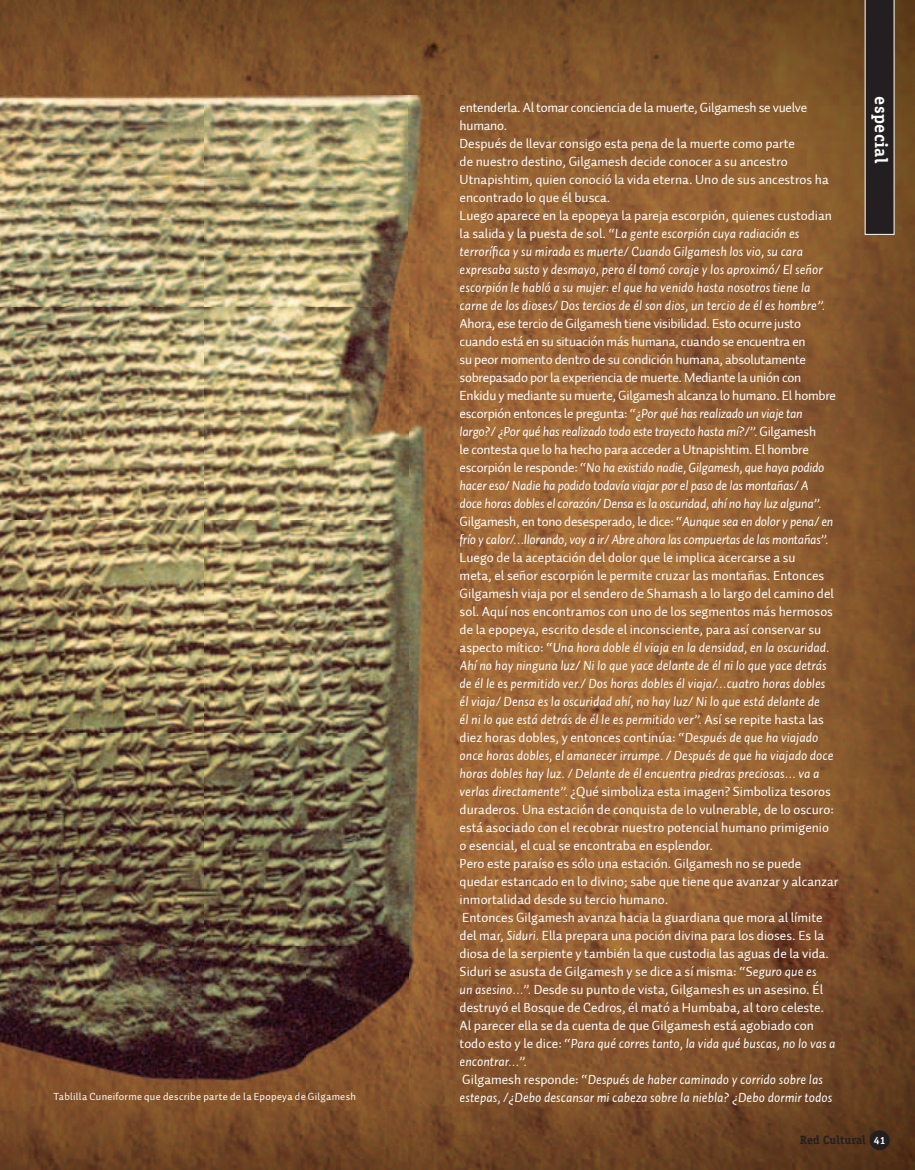
<style>
.page{position:relative;width:915px;height:1170px;background:#fff}
.page>*{position:absolute;margin:0;border:0;box-sizing:border-box;transform-origin:0 0}
.t1{font:700 18px "Officina Serif";letter-spacing:.025em;color:#fff}
.t2{font:13.5px/18px "Auto 1";color:#fff}
.t3{font:13.5px/18px "Auto 1";letter-spacing:-.02em;color:#fff}
.t4{font:italic 13.5px "Auto 1";color:#fff}
.t5{font:700 12px "Officina Serif";color:#231f20}
.t6{font:10.5px "Auto 1";letter-spacing:.025em;color:#fff}
.s1{font-style:italic}
.s2{font-size:10.5px;color:#fff}
</style>
<div class="page">
<img style="left:0;top:0;width:914px;height:105px">
<img style="left:459px;top:105px;width:348px;height:958px">
<img style="left:807px;top:105px;width:107px;height:1064px">
<img style="left:0;top:1063px;width:807px;height:106px">
<img style="left:460px;top:102px;width:347px;height:12px">
<img style="left:460px;top:120px;width:46px;height:10px">
<img style="left:460px;top:138px;width:334px;height:12px">
<img style="left:460px;top:156px;width:327px;height:12px">
<img style="left:460px;top:174px;width:368px;height:12px">
<img style="left:460px;top:192px;width:149px;height:12px">
<img style="left:460px;top:210px;width:371px;height:12px">
<img style="left:460px;top:228px;width:145px;height:12px">
<img style="left:460px;top:246px;width:342px;height:12px">
<img style="left:460px;top:264px;width:362px;height:12px">
<img style="left:460px;top:282px;width:350px;height:12px">
<img style="left:460px;top:300px;width:363px;height:12px">
<img style="left:459px;top:318px;width:341px;height:12px">
<img style="left:460px;top:336px;width:345px;height:12px">
<img style="left:460px;top:354px;width:345px;height:12px">
<img style="left:460px;top:372px;width:341px;height:12px">
<img style="left:460px;top:390px;width:375px;height:12px">
<img style="left:460px;top:408px;width:180px;height:13px">
<img style="left:460px;top:426px;width:296px;height:13px">
<img style="left:460px;top:444px;width:348px;height:12px">
<img style="left:460px;top:462px;width:125px;height:12px">
<img style="left:460px;top:480px;width:44px;height:10px">
<img style="left:460px;top:498px;width:360px;height:12px">
<img style="left:460px;top:516px;width:221px;height:12px">
<img style="left:460px;top:534px;width:367px;height:12px">
<img style="left:460px;top:552px;width:335px;height:12px">
<img style="left:460px;top:570px;width:364px;height:12px">
<img style="left:460px;top:588px;width:373px;height:12px">
<img style="left:460px;top:606px;width:372px;height:12px">
<img style="left:460px;top:624px;width:361px;height:12px">
<img style="left:460px;top:642px;width:92px;height:12px">
<img style="left:459px;top:660px;width:367px;height:12px">
<img style="left:460px;top:678px;width:365px;height:12px">
<img style="left:460px;top:696px;width:359px;height:12px">
<img style="left:460px;top:714px;width:241px;height:12px">
<img style="left:460px;top:732px;width:224px;height:12px">
<img style="left:460px;top:750px;width:373px;height:12px">
<img style="left:460px;top:768px;width:359px;height:12px">
<img style="left:460px;top:786px;width:107px;height:10px">
<img style="left:460px;top:804px;width:373px;height:12px">
<img style="left:460px;top:822px;width:368px;height:12px">
<img style="left:460px;top:840px;width:251px;height:12px">
<img style="left:460px;top:858px;width:341px;height:12px">
<img style="left:460px;top:876px;width:378px;height:12px">
<img style="left:460px;top:894px;width:207px;height:10px">
<img style="left:459px;top:912px;width:363px;height:12px">
<img style="left:460px;top:930px;width:43px;height:12px">
<img style="left:460px;top:948px;width:368px;height:12px">
<img style="left:460px;top:966px;width:292px;height:12px">
<img style="left:460px;top:984px;width:71px;height:10px">
<img style="left:460px;top:1002px;width:362px;height:12px">
<img style="left:459px;top:1020px;width:354px;height:12px">
<img style="left:460px;top:1038px;width:110px;height:12px">
<img style="left:460px;top:1056px;width:65px;height:10px">
<img style="left:460px;top:1092px;width:372px;height:13px">
<img style="left:0;top:96px;width:459px;height:1009px">
<svg style="left:864px;top:0;width:30px;height:235px;background:#302b2b"></svg>
<div style="left:869px;top:1130px;width:20px;height:20px;background:#231f20;border-radius:50%"></div>
<p class="t2" style="left:459px;top:98px;width:374px">entenderla. Al tomar conciencia de la muerte, Gilgamesh se vuelve humano.<br>Después de llevar consigo esta pena de la muerte como parte<br>de nuestro destino, Gilgamesh decide conocer a su ancestro Utnapishtim, quien conoció la vida eterna. Uno de sus ancestros ha encontrado lo que él busca.<br>Luego aparece en la epopeya la pareja escorpión, quienes custodian la salida y la puesta de sol. <span class="s1">“La gente escorpión cuya radiación es terrorífica y su mirada es muerte/ Cuando Gilgamesh los vio, su cara expresaba susto y desmayo, pero él tomó coraje y los aproximó/ El señor escorpión le habló a su mujer: el que ha venido hasta nosotros tiene la carne de los dioses/ Dos tercios de él son dios, un tercio de él es hombre”.</span></p>
<p class="t3" style="left:459px;top:314px;width:378px">Ahora, ese tercio de Gilgamesh tiene visibilidad. Esto ocurre justo cuando está en su situación más humana, cuando se encuentra en<br>su peor momento dentro de su condición humana, absolutamente sobrepasado por la experiencia de muerte. Mediante la unión con Enkidu y mediante su muerte, Gilgamesh alcanza lo humano. El hombre escorpión entonces le pregunta: “¿<span class="s1">Por qué has realizado un viaje tan largo?/ ¿Por qué has realizado todo este trayecto hasta mí?/”.</span> Gilgamesh<br>le contesta que lo ha hecho para acceder a Utnapishtim. El hombre escorpión le responde: “<span class="s1">No ha existido nadie, Gilgamesh, que haya podido hacer eso</span>/ <span class="s1">Nadie ha podido todavía viajar por el paso de las montañas/ A<br>doce horas dobles el corazón/ Densa es la oscuridad, ahí no hay luz alguna”.<br></span>Gilgamesh, en tono desesperado, le dice: “<span class="s1">Aunque sea en dolor y pena/ en frío y calor/…llorando, voy a ir/ Abre ahora las compuertas de las montañas”.</span></p>
<p class="t2" style="left:459px;top:548px;width:380px">Luego de la aceptación del dolor que le implica acercarse a su<br>meta, el señor escorpión le permite cruzar las montañas. Entonces Gilgamesh viaja por el sendero de Shamash a lo largo del camino del sol. Aquí nos encontramos con uno de los segmentos más hermosos de la epopeya, escrito desde el inconsciente, para así conservar su aspecto mítico: “<span class="s1">Una hora doble él viaja en la densidad, en la oscuridad.<br>Ahí no hay ninguna luz/ Ni lo que yace delante de él ni lo que yace detrás de él le es permitido ver./ Dos horas dobles él viaja/…cuatro horas dobles<br>él viaja/ Densa es la oscuridad ahí, no hay luz/ Ni lo que está delante de<br>él ni lo que está detrás de él le es permitido ver”.</span> Así se repite hasta las diez horas dobles, y entonces continúa: “<span class="s1">Después de que ha viajado once horas dobles, el amanecer irrumpe. / Después de que ha viajado doce horas dobles hay luz. / Delante de él encuentra piedras preciosas… va a verlas directamente”.</span> ¿Qué simboliza esta imagen? Simboliza tesoros duraderos. Una estación de conquista de lo vulnerable, de lo oscuro: está asociado con el recobrar nuestro potencial humano primigenio o esencial, el cual se encontraba en esplendor.<br>Pero este paraíso es sólo una estación. Gilgamesh no se puede quedar estancado en lo divino; sabe que tiene que avanzar y alcanzar inmortalidad desde su tercio humano.<br>Entonces Gilgamesh avanza hacia la guardiana que mora al límite del mar, <span class="s1">Siduri.</span> Ella prepara una poción divina para los dioses. Es la diosa de la serpiente y también la que custodia las aguas de la vida.<br>Siduri se asusta de Gilgamesh y se dice a sí misma: “S<span class="s1">eguro que es<br>un asesino…”.</span> Desde su punto de vista, Gilgamesh es un asesino. Él destruyó el Bosque de Cedros, él mató a Humbaba, al toro celeste.<br>Al parecer ella se da cuenta de que Gilgamesh está agobiado con todo esto y le dice: “<span class="s1">Para qué corres tanto, la vida qué buscas, no lo vas a encontrar…”.<br></span>Gilgamesh responde: “<span class="s1">Después de haber caminado y corrido sobre las</span></p>
<p class="t6" style="left:54px;top:1089px;width:304px">Tablilla Cuneiforme que describe parte de la Epopeya de Gilgamesh</p>
<p class="t4" style="left:459px;top:1088px;width:374px">estepas, /¿Debo descansar mi cabeza sobre la niebla? ¿Debo dormir todos</p>
<h1 class="t1" style="left:892px;top:96px;width:68px;rotate:90deg">especial</h1>
<p class="t5" style="left:799px;top:1132px;width:87px">Red Cultural <span class="s2">41</span></p>
</div>
